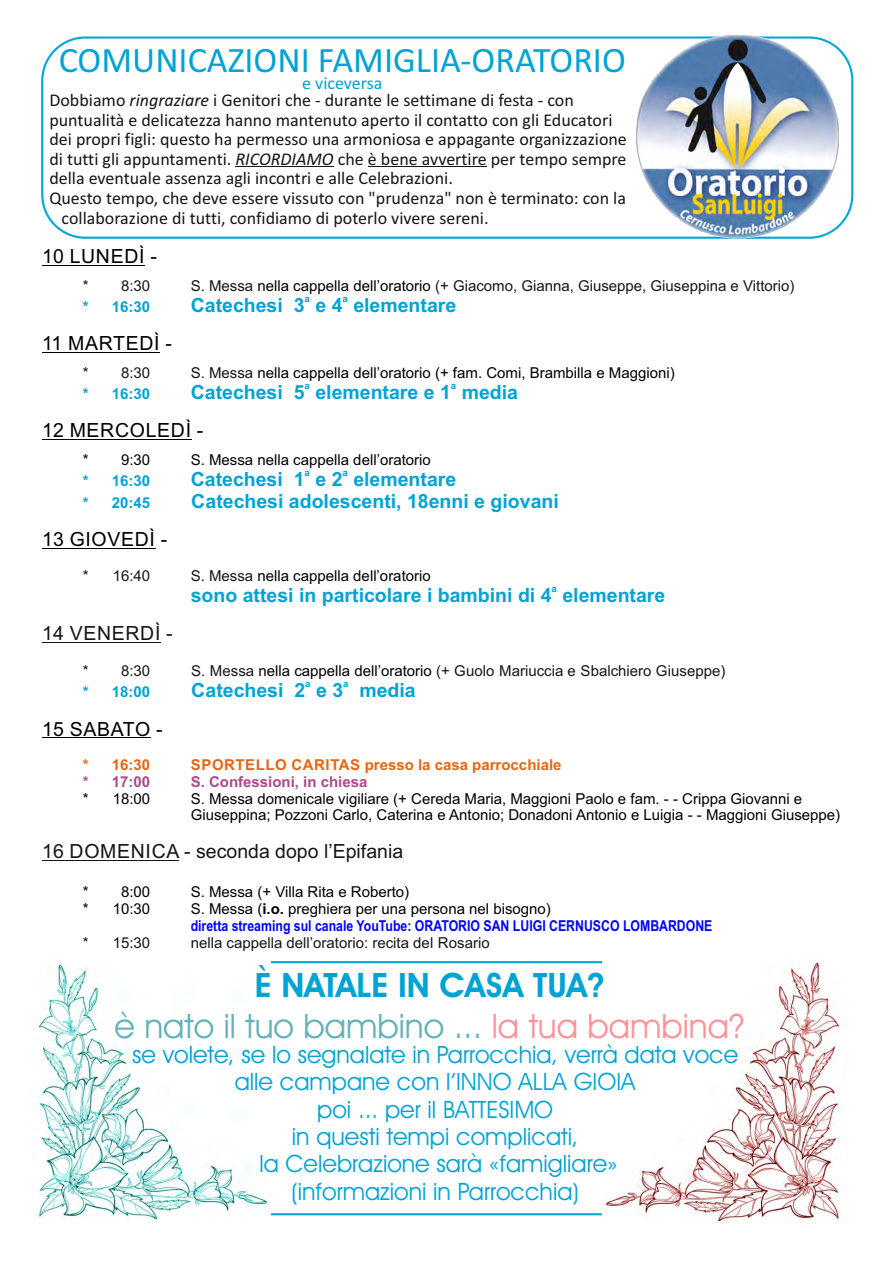
<style>
.page{position:relative;width:893px;height:1263px;background:#fff}
.page>*{position:absolute;margin:0;border:0;box-sizing:border-box;transform-origin:0 0}
.t1{font:36px "Calibri";color:#00a3d4}
.t2{font:33.75px/40.5px "Avant Garde IT Cby BT";color:#64b1b9;text-align:center}
.t3{font:24px/27.3px "Avant Garde IT Cby BT";color:#00a3d4;text-align:center}
.t4{font:700 19.5px "Arial";color:#00a3d4}
.t5{font:19.5px "Arial";letter-spacing:.035em;color:#000}
.t6{font:19.5px "Arial";color:#151616}
.t7{font:19.5px "Arial";letter-spacing:.035em;color:#151616}
.t8{font:18px/17.2px "Calibri";color:#151616}
.t9{font:15px/16.8px "Arial";color:#000}
.t10{font:15px "Arial";color:#151616}
.t11{font:700 15px "Arial Narrow";color:#00f}
.t12{font:700 15px "Arial";color:#e66512}
.t13{font:700 15px "Arial";color:#00a3d4}
.t14{font:700 15px "Arial";color:#ad498c}
.t15{font:700 9.75px "Arial";color:#00a3d4}
.s1{color:#00a3d4}
.s2{font-style:italic}
.s3{color:#000}
.s4{color:#151616}
.s5{font-weight:700}
.s6{font-weight:600;color:#00a3d4}
.s7{color:#ff9298}
</style>
<div class="page">
<div style="left:41px;top:36px;width:812px;height:203px;border:2px solid #00a7d7;border-radius:43px"></div>
<hr style="left:42px;top:265px;width:103px;height:1px;background:#000">
<hr style="left:42px;top:352px;width:118px;height:1px;background:#000">
<hr style="left:42px;top:439px;width:149px;height:1px;background:#000">
<hr style="left:42px;top:548px;width:113px;height:1px;background:#000">
<hr style="left:42px;top:642px;width:119px;height:1px;background:#151616">
<hr style="left:42px;top:737px;width:109px;height:1px;background:#000">
<hr style="left:42px;top:860px;width:137px;height:1px;background:#151616">
<img style="left:37px;top:963px;width:231px;height:255px">
<img style="left:605px;top:961px;width:235px;height:260px">
<img style="left:611px;top:35px;width:243px;height:204px">
<hr style="left:235px;top:167px;width:99px;height:1px;background:#151616">
<hr style="left:368px;top:167px;width:119px;height:1px;background:#151616">
<h1 class="t1" style="left:59px;top:45px;width:569px">COMUNICAZIONI FAMIGLIA-ORATORIO</h1>
<p class="t8" style="left:49px;top:76px;width:526px;text-indent:253px"><span class="s1">e viceversa<br></span>Dobbiamo <span class="s2">ringraziare</span> i Genitori che - durante le settimane di festa - con</p>
<p class="t8" style="left:49px;top:113px;width:565px">puntualità e delicatezza hanno mantenuto aperto il contatto con gli Educatori</p>
<p class="t8" style="left:49px;top:132px;width:579px">dei propri figli: questo ha permesso una armoniosa e appagante organizzazione</p>
<p class="t8" style="left:49px;top:152px;width:579px">di tutti gli appuntamenti. <span class="s2">RICORDIAMO</span> che è bene avvertire per tempo sempre</p>
<p class="t8" style="left:49px;top:171px;width:405px">della eventuale assenza agli incontri e alle Celebrazioni.</p>
<p class="t8" style="left:49px;top:191px;width:578px">Questo tempo, che deve essere vissuto con "prudenza" non è terminato: con la</p>
<p class="t8" style="left:62px;top:210px;width:428px">collaborazione di tutti, confidiamo di poterlo vivere sereni.</p>
<p class="t5" style="left:42px;top:249px;width:116px">10 LUNEDÌ -</p>
<p class="t10" style="left:83px;top:280px;width:69px">* 8:30</p>
<p class="t10" style="left:191px;top:280px;width:605px">S. Messa <span class="s3">nella cappella dell’oratorio</span> (+ Giacomo, Gianna, Giuseppe, Giuseppina e Vittorio)</p>
<p class="t15" style="left:305px;top:295px;width:7px">a</p>
<p class="t15" style="left:342px;top:295px;width:7px">a</p>
<p class="t13" style="left:83px;top:301px;width:69px">* 16:30</p>
<p class="t4" style="left:191px;top:297px;width:267px">Catechesi 3 e 4 elementare</p>
<p class="t5" style="left:42px;top:336px;width:131px">11 MARTEDÌ -</p>
<p class="t10" style="left:83px;top:367px;width:69px">* 8:30</p>
<p class="t9" style="left:191px;top:366px;width:485px"><span class="s4">S. Messa</span> nella cappella dell’oratorio (+ fam. Comi, Brambilla e Maggioni)</p>
<p class="t15" style="left:305px;top:382px;width:7px">a</p>
<p class="t15" style="left:451px;top:382px;width:7px">a</p>
<p class="t13" style="left:83px;top:388px;width:69px">* 16:30</p>
<p class="t4" style="left:191px;top:385px;width:329px">Catechesi 5 elementare e 1 media</p>
<p class="t5" style="left:42px;top:423px;width:163px">12 MERCOLEDÌ -</p>
<p class="t9" style="left:83px;top:453px;width:69px">* 9:30</p>
<p class="t9" style="left:191px;top:453px;width:242px">S. Messa nella cappella dell’oratorio</p>
<p class="t15" style="left:305px;top:469px;width:7px">a</p>
<p class="t15" style="left:342px;top:469px;width:7px">a</p>
<p class="t13" style="left:83px;top:475px;width:69px">* 16:30</p>
<p class="t4" style="left:191px;top:472px;width:267px">Catechesi 1 e 2 elementare</p>
<p class="t13" style="left:83px;top:497px;width:69px">* 20:45</p>
<p class="t4" style="left:191px;top:493px;width:369px">Catechesi adolescenti, 18enni e giovani</p>
<p class="t5" style="left:42px;top:532px;width:127px">13 GIOVEDÌ -</p>
<p class="t10" style="left:83px;top:570px;width:69px">* 16:40</p>
<p class="t9" style="left:191px;top:568px;width:242px"><span class="s4">S. Messa</span> nella cappella dell’oratorio</p>
<p class="t15" style="left:552px;top:585px;width:7px">a</p>
<p class="t4" style="left:191px;top:587px;width:476px">sono attesi in particolare i bambini di 4 elementare</p>
<p class="t7" style="left:42px;top:626px;width:132px">14 VENERDÌ -</p>
<p class="t10" style="left:83px;top:665px;width:69px">* 8:30</p>
<p class="t10" style="left:191px;top:665px;width:536px">S. Messa <span class="s3">nella cappella dell’oratorio</span> (+ Guolo Mariuccia e Sbalchiero Giuseppe)</p>
<p class="t15" style="left:305px;top:680px;width:7px">a</p>
<p class="t15" style="left:343px;top:680px;width:7px">a</p>
<p class="t13" style="left:83px;top:686px;width:69px">* 18:00</p>
<p class="t4" style="left:191px;top:683px;width:226px">Catechesi 2 e 3 media</p>
<p class="t5" style="left:42px;top:721px;width:122px">15 SABATO -</p>
<p class="t12" style="left:83px;top:759px;width:69px">* 16:30</p>
<p class="t12" style="left:191px;top:759px;width:372px">SPORTELLO CARITAS presso la casa parrocchiale</p>
<p class="t14" style="left:83px;top:776px;width:69px">* 17:00</p>
<p class="t14" style="left:191px;top:776px;width:178px">S. Confessioni, in chiesa</p>
<p class="t9" style="left:83px;top:791px;width:69px">* 18:00</p>
<p class="t9" style="left:191px;top:791px;width:651px">S. Messa domenicale vigiliare (+ Cereda Maria, Maggioni Paolo e fam. - - Crippa Giovanni e<br>Giuseppina; Pozzoni Carlo, Caterina e Antonio; Donadoni Antonio e Luigia - - Maggioni Giuseppe)</p>
<p class="t6" style="left:42px;top:844px;width:362px">16 DOMENICA - seconda dopo l’Epifania</p>
<p class="t9" style="left:83px;top:885px;width:69px">* 8:00</p>
<p class="t9" style="left:191px;top:885px;width:220px">S. Messa (+ Villa Rita e Roberto)</p>
<p class="t9" style="left:83px;top:902px;width:69px">* 10:30</p>
<p class="t9" style="left:191px;top:902px;width:362px">S. Messa (<span class="s5">i.o.</span> preghiera per una persona nel bisogno)</p>
<p class="t11" style="left:191px;top:920px;width:523px">diretta streaming sul canale YouTube: ORATORIO SAN LUIGI CERNUSCO LOMBARDONE</p>
<p class="t10" style="left:83px;top:937px;width:69px">* 15:30</p>
<p class="t10" style="left:191px;top:937px;width:301px">nella cappella dell’oratorio: recita del Rosario</p>
<h2 class="t2" style="left:115px;top:968px;width:632px"><span class="s6">È NATALE IN CASA TUA?<br></span>è nato il tuo bambino ... <span class="s7">la tua bambina?</span></h2>
<h3 class="t3" style="left:132px;top:1043px;width:608px">se volete, se lo segnalate in Parrocchia, verrà data voce alle campane con l’INNO ALLA GIOIA<br>poi ... per il BATTESIMO<br>in questi tempi complicati,<br>la Celebrazione sarà «famigliare»<br>(informazioni in Parrocchia)</h3>
</div>
